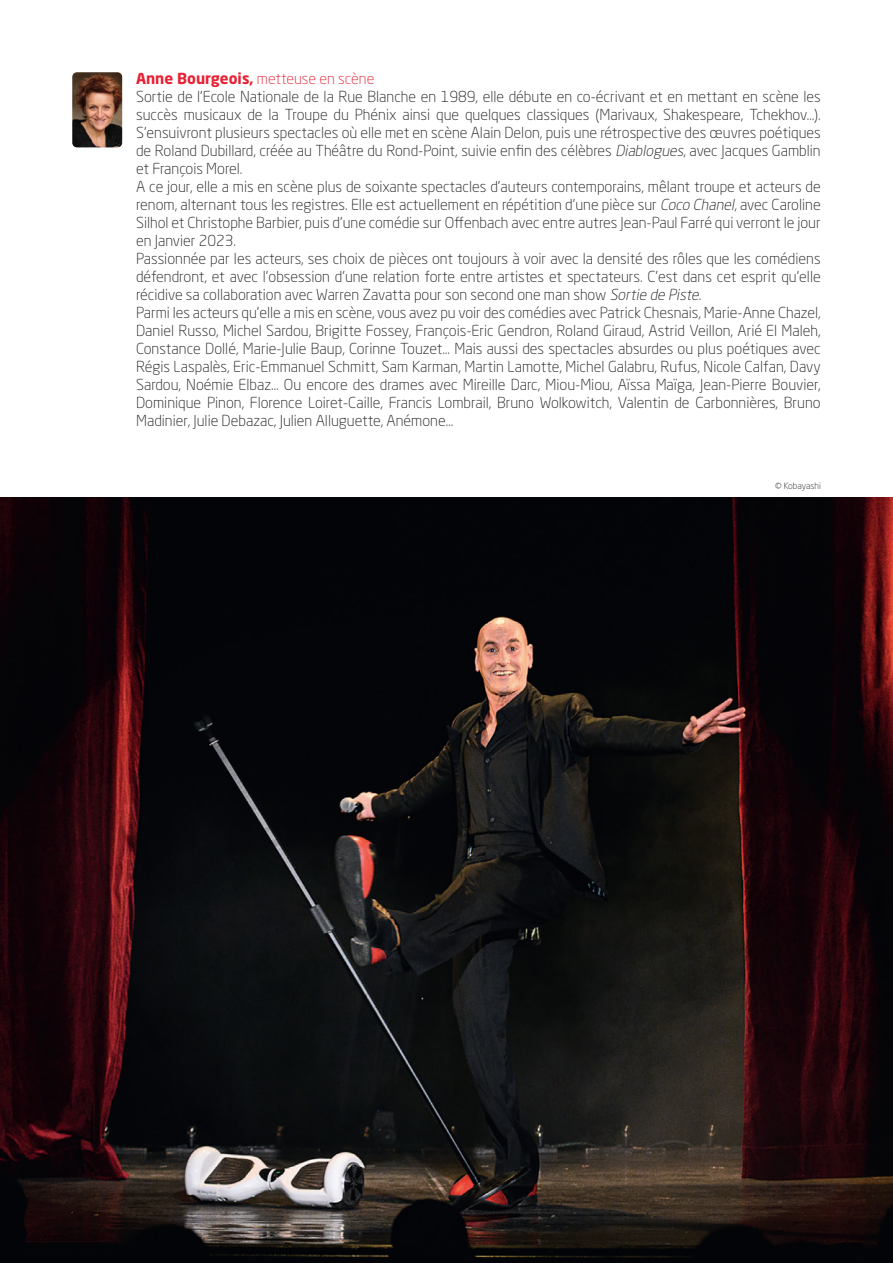
<style>
.page{position:relative;width:893px;height:1263px;background:#fff}
.page>*{position:absolute;margin:0;border:0;box-sizing:border-box;transform-origin:0 0}
.t1{font:300 15px/18px "Neo Sans Std";color:#231f20;text-align:justify}
.t2{font:300 15px "Neo Sans Std";color:#e72235}
.t3{font:300 9px "Neo Sans Std";color:#231f20}
.s1{font-family:"Neo Sans W1 G";font-weight:700}
.s2{font-style:italic}
</style>
<div class="page">
<img style="left:72px;top:72px;width:50px;height:75px">
<img style="left:0;top:497px;width:893px;height:766px">
<p class="t2" style="left:136px;top:69px;width:240px"><span class="s1">Anne Bourgeois,</span> metteuse en scène</p>
<p class="t1" style="left:136px;top:87px;width:686px">Sortie de l’Ecole Nationale de la Rue Blanche en 1989, elle débute en co-écrivant et en mettant en scène les succès musicaux de la Troupe du Phénix ainsi que quelques classiques (Marivaux, Shakespeare, Tchekhov…).<br>S’ensuivront plusieurs spectacles où elle met en scène Alain Delon, puis une rétrospective des œuvres poétiques de Roland Dubillard, créée au Théâtre du Rond-Point, suivie enfin des célèbres <span class="s2">Diablogues</span>, avec Jacques Gamblin et François Morel.</p>
<p class="t1" style="left:136px;top:177px;width:686px">A ce jour, elle a mis en scène plus de soixante spectacles d’auteurs contemporains, mêlant troupe et acteurs de renom, alternant tous les registres. Elle est actuellement en répétition d’une pièce sur <span class="s2">Coco Chanel</span>, avec Caroline Silhol et Christophe Barbier, puis d’une comédie sur Offenbach avec entre autres Jean-Paul Farré qui verront le jour en Janvier 2023.</p>
<p class="t1" style="left:136px;top:249px;width:686px">Passionnée par les acteurs, ses choix de pièces ont toujours à voir avec la densité des rôles que les comédiens défendront, et avec l’obsession d’une relation forte entre artistes et spectateurs. C’est dans cet esprit qu’elle récidive sa collaboration avec Warren Zavatta pour son second one man show <span class="s2">Sortie de Piste</span>.</p>
<p class="t1" style="left:136px;top:303px;width:686px">Parmi les acteurs qu’elle a mis en scène, vous avez pu voir des comédies avec Patrick Chesnais, Marie-Anne Chazel, Daniel Russo, Michel Sardou, Brigitte Fossey, François-Eric Gendron, Roland Giraud, Astrid Veillon, Arié El Maleh, Constance Dollé, Marie-Julie Baup, Corinne Touzet… Mais aussi des spectacles absurdes ou plus poétiques avec Régis Laspalès, Eric-Emmanuel Schmitt, Sam Karman, Martin Lamotte, Michel Galabru, Rufus, Nicole Calfan, Davy Sardou, Noémie Elbaz… Ou encore des drames avec Mireille Darc, Miou-Miou, Aïssa Maïga, Jean-Pierre Bouvier, Dominique Pinon, Florence Loiret-Caille, Francis Lombrail, Bruno Wolkowitch, Valentin de Carbonnières, Bruno Madinier, Julie Debazac, Julien Alluguette, Anémone…</p>
<p class="t3" style="left:775px;top:480px;width:47px">© Kobayashi</p>
</div>
